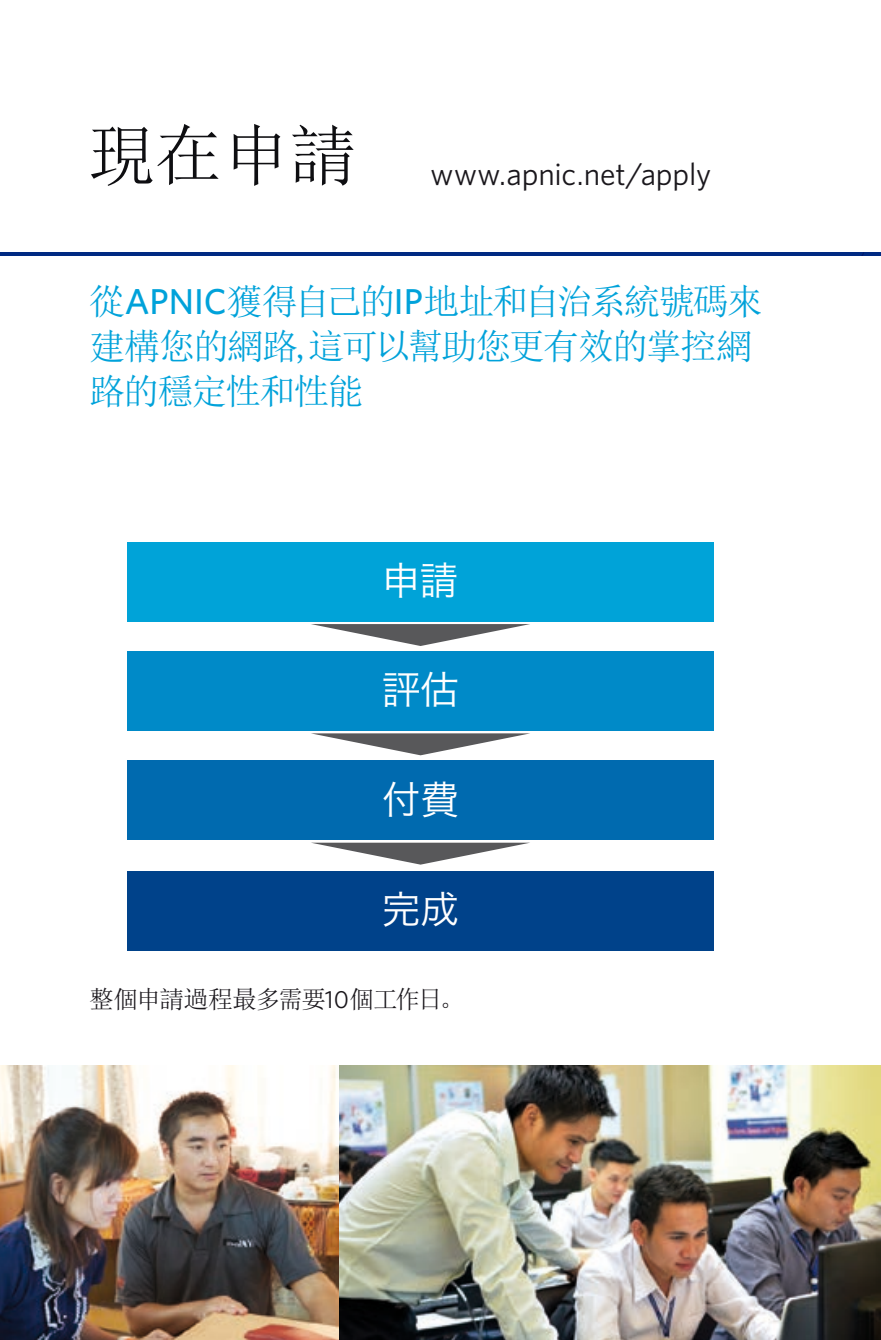
<style>
.page{position:relative;width:881px;height:1340px;background:#fff}
.page>*{position:absolute;margin:0;border:0;box-sizing:border-box;transform-origin:0 0}
.t1{font:38.7px "Hira Kaku Pro W3";color:#fff}
.t2{font:36px/45px "Sim Sun";letter-spacing:-.055em;color:#00a2da}
.t3{font:31.5px "Whitney";letter-spacing:-.005em;color:#1a171c}
.t4{font:24.75px "Sim Sun";letter-spacing:-.05em;color:#1a171c}
.s1{font-family:"Whitney";font-weight:500}
.s2{font-family:"Whitney"}
</style>
<div class="page">
<hr style="left:0;top:252px;width:880px;height:4px;background:#002a82">
<img style="left:0;top:1065px;width:880px;height:274px">
<div style="left:127px;top:542px;width:586px;height:79px;background:#00a3d8"></div>
<svg style="left:311px;top:624px;width:219px;height:22px"></svg>
<div style="left:127px;top:651px;width:586px;height:80px;background:#008ac8"></div>
<svg style="left:311px;top:733px;width:219px;height:22px"></svg>
<div style="left:127px;top:760px;width:586px;height:80px;background:#006aaf"></div>
<svg style="left:311px;top:842px;width:219px;height:22px"></svg>
<div style="left:127px;top:870px;width:586px;height:80px;background:#00428a"></div>
<p class="t3" style="left:88px;top:153px;width:624px"><sup>現在申請</sup> www.apnic.net/apply</p>
<p class="t2" style="left:89px;top:278px;width:675px">從<span class="s1">APNIC</span>獲得自己的<span class="s1">IP</span>地址和自治系統號碼來建構您的網路,這可以幫助您更有效的掌控網路的穩定性和性能</p>
<p class="t1" style="left:381px;top:546px;width:78px">申請</p>
<p class="t1" style="left:381px;top:655px;width:79px">評估</p>
<p class="t1" style="left:381px;top:764px;width:79px">付費</p>
<p class="t1" style="left:381px;top:874px;width:79px">完成</p>
<p class="t4" style="left:89px;top:986px;width:376px">整個申請過程最多需要<span class="s2">10</span>個工作日。</p>
</div>
